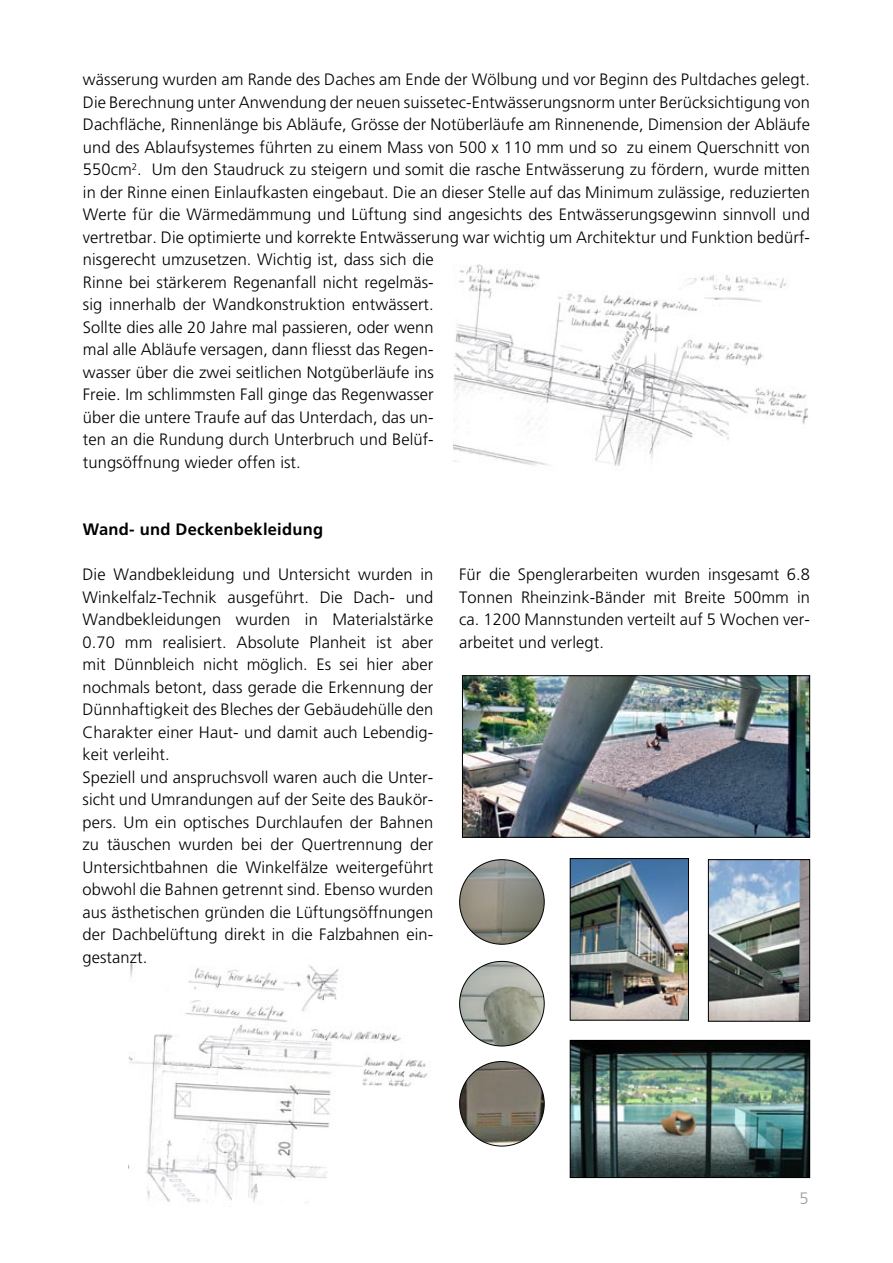
<style>
.page{position:relative;width:893px;height:1263px;background:#fff}
.page>*{position:absolute;margin:0;border:0;box-sizing:border-box;transform-origin:0 0}
.t1{font:300 16.5px/22.5px "Frutiger";letter-spacing:.005em;color:#000;text-align:justify}
.t2{font:700 16.5px "Frutiger";letter-spacing:.015em;color:#000}
.t3{font:300 16.5px "Frutiger";color:#9c9d9f}
</style>
<div class="page">
<img style="left:453px;top:237px;width:355px;height:229px">
<img style="left:129px;top:961px;width:302px;height:241px">
<img style="left:710px;top:861px;width:98px;height:158px">
<div style="left:708px;top:859px;width:102px;height:162px;border:1px solid #000"></div>
<img style="left:464px;top:677px;width:344px;height:159px">
<div style="left:462px;top:675px;width:348px;height:163px;border:1px solid #000"></div>
<img style="left:572px;top:860px;width:115px;height:158px">
<div style="left:570px;top:858px;width:119px;height:162px;border:1px solid #000"></div>
<img style="left:572px;top:1042px;width:236px;height:134px">
<div style="left:570px;top:1040px;width:240px;height:138px;border:1px solid #000"></div>
<img style="left:460px;top:961px;width:84px;height:85px;border-radius:42px">
<img style="left:460px;top:860px;width:84px;height:84px;border-radius:42px">
<img style="left:460px;top:1061px;width:84px;height:85px;border-radius:42px">
<p class="t1" style="left:83px;top:68px;width:729px">wässerung wurden am Rande des Daches am Ende der Wölbung und vor Beginn des Pultdaches gelegt.<br>Die Berechnung unter Anwendung der neuen suissetec-Entwässerungsnorm unter Berücksichtigung von Dachfläche, Rinnenlänge bis Abläufe, Grösse der Notüberläufe am Rinnenende, Dimension der Abläufe und des Ablaufsystemes führten zu einem Mass von 500 x 110 mm und so zu einem Querschnitt von 550cm<sup>2</sup>. Um den Staudruck zu steigern und somit die rasche Entwässerung zu fördern, wurde mitten in der Rinne einen Einlaufkasten eingebaut. Die an dieser Stelle auf das Minimum zulässige, reduzierten Werte für die Wärmedämmung und Lüftung sind angesichts des Entwässerungsgewinn sinnvoll und vertretbar. Die optimierte und korrekte Entwässerung war wichtig um Architektur und Funktion bedürf-</p>
<p class="t1" style="left:83px;top:248px;width:352px">nisgerecht umzusetzen. Wichtig ist, dass sich die Rinne bei stärkerem Regenanfall nicht regelmäs&shy;sig innerhalb der Wandkonstruktion entwässert.<br>Sollte dies alle 20 Jahre mal passieren, oder wenn mal alle Abläufe versagen, dann fliesst das Regen&shy;wasser über die zwei seitlichen Notgüberläufe ins Freie. Im schlimmsten Fall ginge das Regenwasser über die untere Traufe auf das Unterdach, das un&shy;ten an die Rundung durch Unterbruch und Belüf&shy;tungsöffnung wieder offen ist.</p>
<p class="t2" style="left:83px;top:520px;width:242px">Wand- und Deckenbekleidung</p>
<p class="t1" style="left:83px;top:563px;width:352px;text-align:left">Die Wandbekleidung und Untersicht wurden in Winkelfalz-Technik ausgeführt. Die Dach- und Wandbekleidungen wurden in Materialstärke 0.70 mm realisiert. Absolute Planheit ist aber mit Dünnbleich nicht möglich. Es sei hier aber nochmals betont, dass gerade die Erkennung der Dünnhaftigkeit des Bleches der Gebäudehülle den Charakter einer Haut- und damit auch Lebendig&shy;keit verleiht.<br>Speziell und anspruchsvoll waren auch die Unter&shy;sicht und Umrandungen auf der Seite des Baukör&shy;pers. Um ein optisches Durchlaufen der Bahnen zu täuschen wurden bei der Quertrennung der Untersichtbahnen die Winkelfälze weitergeführt obwohl die Bahnen getrennt sind. Ebenso wurden aus ästhetischen gründen die Lüftungsöffnungen der Dachbelüftung direkt in die Falzbahnen ein&shy;gestanzt.</p>
<p class="t1" style="left:459px;top:563px;width:352px">Für die Spenglerarbeiten wurden insgesamt 6.8<br>Tonnen Rheinzink-Bänder mit Breite 500mm in ca. 1200 Mannstunden verteilt auf 5 Wochen ver&shy;arbeitet und verlegt.</p>
<p class="t3" style="left:799px;top:1188px;width:11px">5</p>
</div>
